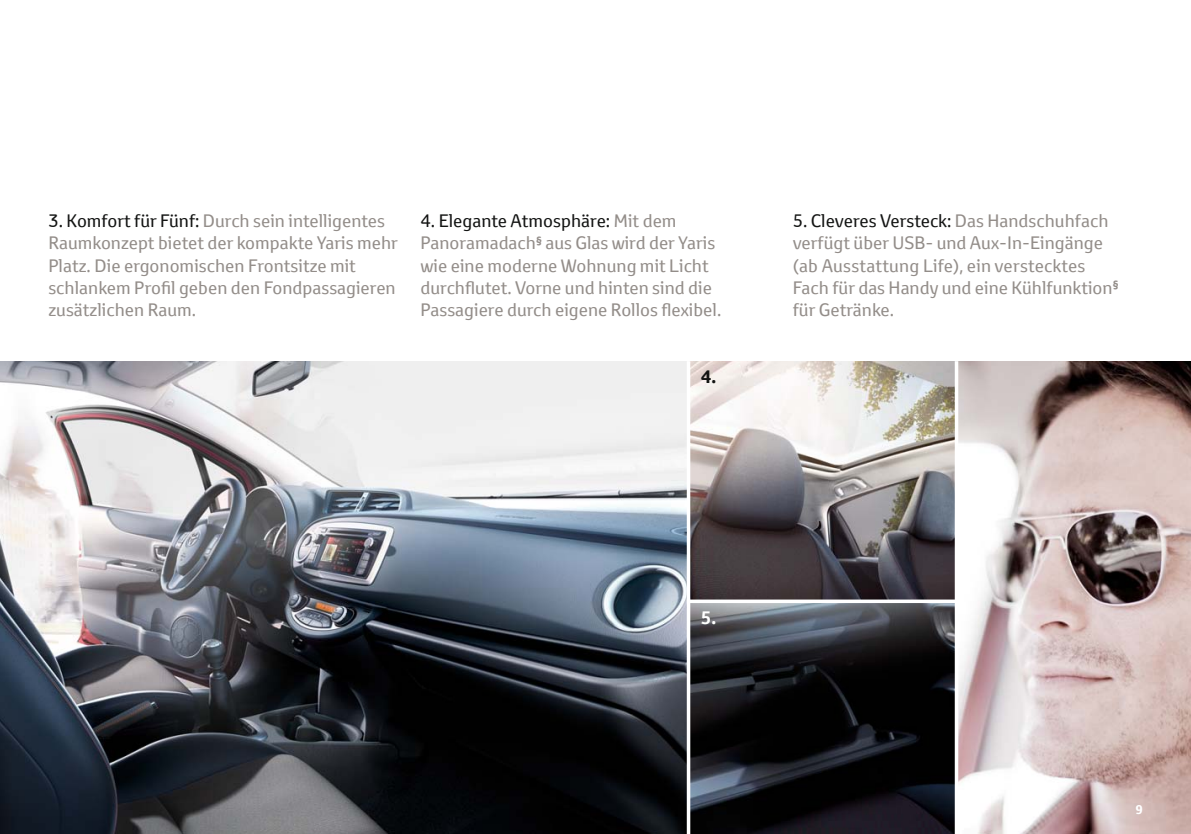
<style>
.page{position:relative;width:1191px;height:834px;background:#fff}
.page>*{position:absolute;margin:0;border:0;box-sizing:border-box;transform-origin:0 0}
.t1{font:17.5px/22.4px "Toyota Text";color:#938d89}
.t2{font:700 17.5px "Toyota Text";color:#131413}
.t3{font:700 17.5px "Toyota Text";color:#fff}
.t4{font:700 12.25px "Toyota Text";color:#fff}
.s1{color:#131413}
</style>
<div class="page">
<img style="left:0;top:361px;width:1191px;height:472px">
<svg style="left:690px;top:361px;width:264px;height:238px"></svg>
<svg style="left:690px;top:603px;width:264px;height:230px"></svg>
<svg style="left:690px;top:599px;width:264px;height:4px"></svg>
<svg style="left:954px;top:361px;width:4px;height:472px"></svg>
<hr style="left:687px;top:361px;width:3px;height:472px;background:#fff">
<p class="t1" style="left:48px;top:209px;width:351px"><span class="s1">3. Komfort für Fünf:</span> Durch sein intelligentes Raumkonzept bietet der kompakte Yaris mehr Platz. Die ergonomischen Frontsitze mit schlankem Profil geben den Fondpassagieren zusätzlichen Raum.</p>
<p class="t1" style="left:420px;top:209px;width:302px"><span class="s1">4. Elegante Atmosphäre:</span> Mit dem Panoramadach<sup>§</sup> aus Glas wird der Yaris wie eine moderne Wohnung mit Licht durchflutet. Vorne und hinten sind die Passagiere durch eigene Rollos flexibel.</p>
<p class="t1" style="left:792px;top:209px;width:327px"><span class="s1">5. Cleveres Versteck:</span> Das Handschuhfach verfügt über USB- und Aux-In-Eingänge (ab Ausstattung Life), ein verstecktes Fach für das Handy und eine Kühlfunktion<sup>§ </sup>für Getränke.</p>
<p class="t2" style="left:701px;top:365px;width:17px">4.</p>
<p class="t3" style="left:701px;top:605px;width:17px">5.</p>
<p class="t4" style="left:1135px;top:800px;width:9px">9</p>
</div>
